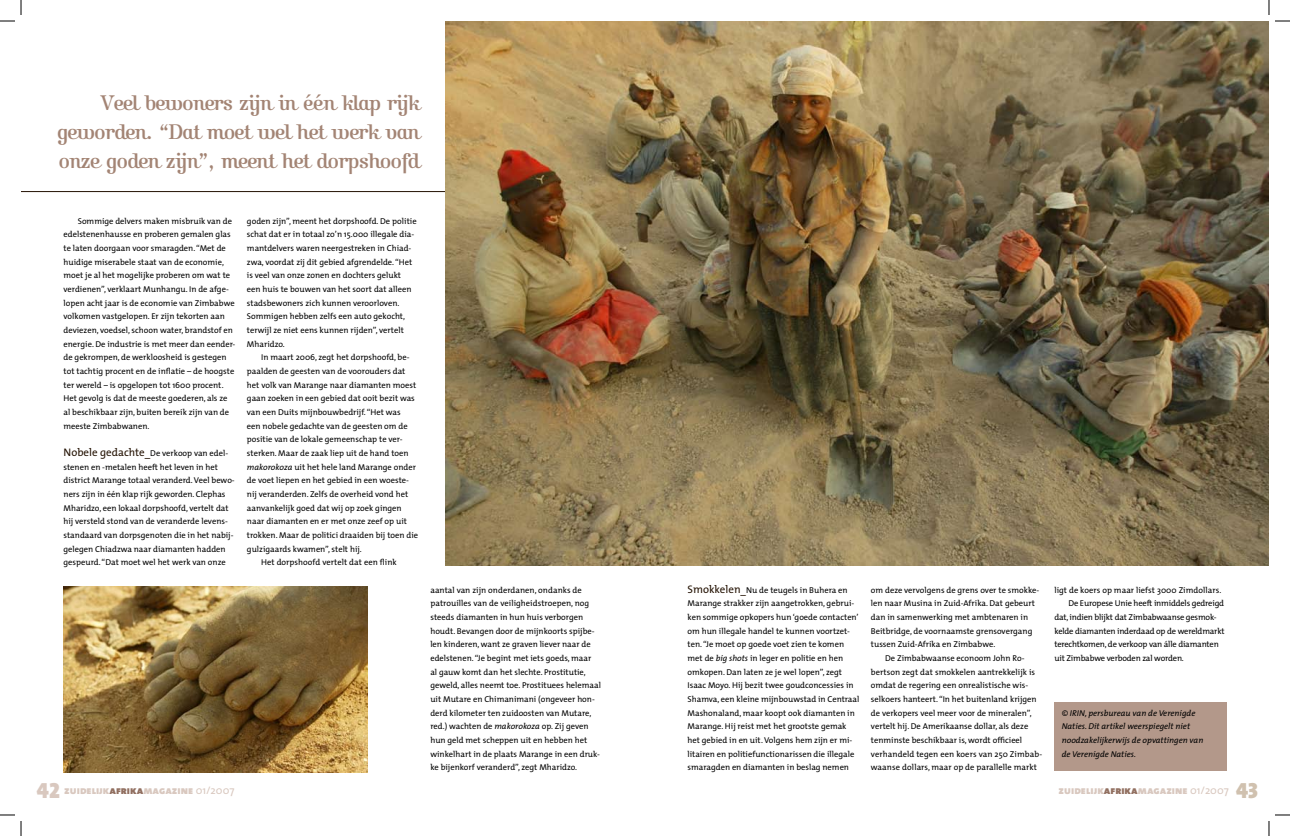
<style>
.page{position:relative;width:1290px;height:836px;background:#fff}
.page>*{position:absolute;margin:0;border:0;box-sizing:border-box;transform-origin:0 0}
.t1{font:22px/29px "C Kursivschrift Stehend";letter-spacing:-.02em;color:#a38474;text-align:justify}
.t2{font:11px "The Mix Black Caps";color:#d9c8bf}
.t3{font:8.5px/13.7px "The Mix";color:#000}
.t4{font:8.5px "The Mix";letter-spacing:-.02em;color:#000}
.t5{font:italic 8.5px/13.7px "The Mix";color:#000}
.s1{font-size:11px;color:#241203}
.s2{font-style:italic}
.s3{font-size:22px}
.s4{color:#916f60}
.s5{font-family:"The Mix"}
.s6{font-size:22px;color:#d0c1af}
</style>
<div class="page">
<hr style="left:21px;top:191px;width:624px;height:1px;background:#241203">
<div style="left:1054px;top:702px;width:172px;height:68px;background:#b3988a"></div>
<img style="left:445px;top:21px;width:823px;height:544px">
<img style="left:64px;top:586px;width:304px;height:186px">
<svg style="left:0;top:0;width:22px;height:22px"></svg>
<svg style="left:0;top:814px;width:22px;height:22px"></svg>
<svg style="left:1268px;top:0;width:21px;height:22px"></svg>
<svg style="left:1268px;top:814px;width:21px;height:22px"></svg>
<h1 class="t1" style="left:57px;top:88px;width:364px;text-indent:44px">Veel bewoners zijn in één klap rijk geworden. “Dat moet wel het werk van onze goden zijn”, meent het dorpshoofd</h1>
<p class="t3" style="left:64px;top:214px;width:173px;text-indent:14px">Sommige delvers maken misbruik van de edelstenenhausse en proberen gemalen glas te laten doorgaan voor smaragden. “Met de huidige miserabele staat van de economie, moet je al het mogelijke proberen om wat te verdienen”, verklaart Munhangu. In de afge&shy;lopen acht jaar is de economie van Zimbabwe volkomen vastgelopen. Er zijn tekorten aan deviezen, voedsel, schoon water, brandstof en energie. De industrie is met meer dan eender&shy;de gekrompen, de werkloosheid is gestegen tot tachtig procent en de inflatie – de hoogste ter wereld – is opgelopen tot 1600 procent.<br>Het gevolg is dat de meeste goederen, als ze al beschikbaar zijn, buiten bereik zijn van de meeste Zimbabwanen.</p>
<p class="t3" style="left:64px;top:446px;width:173px"><span class="s1">Nobele gedachte_</span>De verkoop van edel&shy;stenen en -metalen heeft het leven in het district Marange totaal veranderd. Veel bewo&shy;ners zijn in één klap rijk geworden. Clephas Mharidzo, een lokaal dorpshoofd, vertelt dat hij versteld stond van de veranderde levens&shy;standaard van dorpsgenoten die in het nabij&shy;gelegen Chiadzwa naar diamanten hadden gespeurd. “Dat moet wel het werk van onze</p>
<p class="t3" style="left:247px;top:214px;width:171px">goden zijn”, meent het dorpshoofd. De politie schat dat er in totaal zo’n 15.000 illegale dia&shy;mantdelvers waren neergestreken in Chiad&shy;zwa, voordat zij dit gebied afgrendelde. “Het is veel van onze zonen en dochters gelukt een huis te bouwen van het soort dat alleen stadsbewoners zich kunnen veroorloven.<br>Sommigen hebben zelfs een auto gekocht, terwijl ze niet eens kunnen rijden”, vertelt Mharidzo.</p>
<p class="t3" style="left:261px;top:350px;width:150px">In maart 2006, zegt het dorpshoofd, be-</p>
<p class="t3" style="left:247px;top:364px;width:160px">paalden de geesten van de voorouders dat</p>
<p class="t3" style="left:247px;top:378px;width:171px">het volk van Marange naar diamanten moest</p>
<p class="t3" style="left:247px;top:391px;width:169px">gaan zoeken in een gebied dat ooit bezit was</p>
<p class="t3" style="left:247px;top:405px;width:155px">van een Duits mijnbouwbedrijf. “Het was</p>
<p class="t3" style="left:247px;top:419px;width:162px">een nobele gedachte van de geesten om de</p>
<p class="t3" style="left:247px;top:432px;width:157px">positie van de lokale gemeenschap te ver-</p>
<p class="t3" style="left:247px;top:446px;width:163px">sterken. Maar de zaak liep uit de hand toen</p>
<p class="t3" style="left:247px;top:460px;width:170px"><span class="s2">makorokoza</span> uit het hele land Marange onder</p>
<p class="t3" style="left:247px;top:473px;width:163px">de voet liepen en het gebied in een woeste-</p>
<p class="t3" style="left:247px;top:487px;width:163px">nij veranderden. Zelfs de overheid vond het</p>
<p class="t3" style="left:247px;top:501px;width:156px">aanvankelijk goed dat wij op zoek gingen</p>
<p class="t3" style="left:247px;top:514px;width:161px">naar diamanten en er met onze zeef op uit</p>
<p class="t3" style="left:247px;top:528px;width:173px">trokken. Maar de politici draaiden bij toen die</p>
<p class="t3" style="left:247px;top:542px;width:116px">gulzigaards kwamen”, stelt hij.</p>
<p class="t3" style="left:261px;top:555px;width:137px">Het dorpshoofd vertelt dat een flink</p>
<p class="t3" style="left:430px;top:582px;width:172px">aantal van zijn onderdanen, ondanks de patrouilles van de veiligheidstroepen, nog steeds diamanten in hun huis verborgen houdt. Bevangen door de mijnkoorts spijbe&shy;len kinderen, want ze graven liever naar de edelstenen. “Je begint met iets goeds, maar<br>al gauw komt dan het slechte. Prostitutie, geweld, alles neemt toe. Prostituees helemaal uit Mutare en Chimanimani (ongeveer hon&shy;derd kilometer ten zuidoosten van Mutare, red.) wachten de <span class="s2">makorokoza</span> op. Zij geven hun geld met scheppen uit en hebben het winkelhart in de plaats Marange in een druk&shy;ke bijenkorf veranderd”, zegt Mharidzo.</p>
<p class="t3" style="left:687px;top:582px;width:173px"><span class="s1">Smokkelen_</span>Nu de teugels in Buhera en Marange strakker zijn aangetrokken, gebrui&shy;ken sommige opkopers hun ‘goede contacten’ om hun illegale handel te kunnen voortzet&shy;ten. “Je moet op goede voet zien te komen met de <span class="s2">big shots</span> in leger en politie en hen omkopen. Dan laten ze je wel lopen”, zegt Isaac Moyo. Hij bezit twee goudconcessies in Shamva, een kleine mijnbouwstad in Centraal Mashonaland, maar koopt ook diamanten in Marange. Hij reist met het grootste gemak het gebied in en uit. Volgens hem zijn er mi&shy;litairen en politiefunctionarissen die illegale smaragden en diamanten in beslag nemen</p>
<p class="t3" style="left:870px;top:582px;width:170px">om deze vervolgens de grens over te smokke-</p>
<p class="t3" style="left:870px;top:596px;width:165px">len naar Musina in Zuid-Afrika. Dat gebeurt</p>
<p class="t3" style="left:870px;top:610px;width:159px">dan in samenwerking met ambtenaren in</p>
<p class="t3" style="left:870px;top:623px;width:163px">Beitbridge, de voornaamste grensovergang</p>
<p class="t3" style="left:870px;top:637px;width:126px">tussen Zuid-Afrika en Zimbabwe.</p>
<p class="t3" style="left:885px;top:651px;width:141px">De Zimbabwaanse econoom John Ro-</p>
<p class="t3" style="left:870px;top:664px;width:166px">bertson zegt dat smokkelen aantrekkelijk is</p>
<p class="t3" style="left:870px;top:678px;width:159px">omdat de regering een onrealistische wis-</p>
<p class="t3" style="left:870px;top:692px;width:167px">selkoers hanteert. “In het buitenland krijgen</p>
<p class="t3" style="left:870px;top:705px;width:162px">de verkopers veel meer voor de mineralen”,</p>
<p class="t3" style="left:870px;top:719px;width:159px">vertelt hij. De Amerikaanse dollar, als deze</p>
<p class="t3" style="left:870px;top:733px;width:153px">tenminste beschikbaar is, wordt officieel</p>
<p class="t3" style="left:870px;top:746px;width:173px">verhandeld tegen een koers van 250 Zimbab-</p>
<p class="t3" style="left:870px;top:760px;width:167px">waanse dollars, maar op de parallelle markt</p>
<p class="t3" style="left:1054px;top:582px;width:168px">ligt de koers op maar liefst 3000 Zimdollars.</p>
<p class="t4" style="left:1068px;top:596px;width:157px">De Europese Unie heeft inmiddels gedreigd</p>
<p class="t4" style="left:1054px;top:610px;width:164px">dat, indien blijkt dat Zimbabwaanse gesmok-</p>
<p class="t4" style="left:1054px;top:624px;width:172px">kelde diamanten inderdaad op de wereldmarkt</p>
<p class="t4" style="left:1054px;top:637px;width:166px">terechtkomen, de verkoop van álle diamanten</p>
<p class="t4" style="left:1054px;top:651px;width:131px">uit Zimbabwe verboden zal worden.</p>
<p class="t5" style="left:1061px;top:705px;width:143px">© IRIN, persbureau van de Verenigde Naties. Dit artikel weerspiegelt niet noodzakelijkerwijs de opvattingen van de Verenigde Naties.</p>
<p class="t2" style="left:37px;top:781px;width:199px"><span class="s3">42</span> zuidelijk<span class="s4">afrika</span>magazine <span class="s5">01/2007</span></p>
<p class="t2" style="left:1058px;top:781px;width:201px">zuidelijk<span class="s4">afrika</span>magazine <span class="s5">01/2007</span> <span class="s6">43</span></p>
</div>
